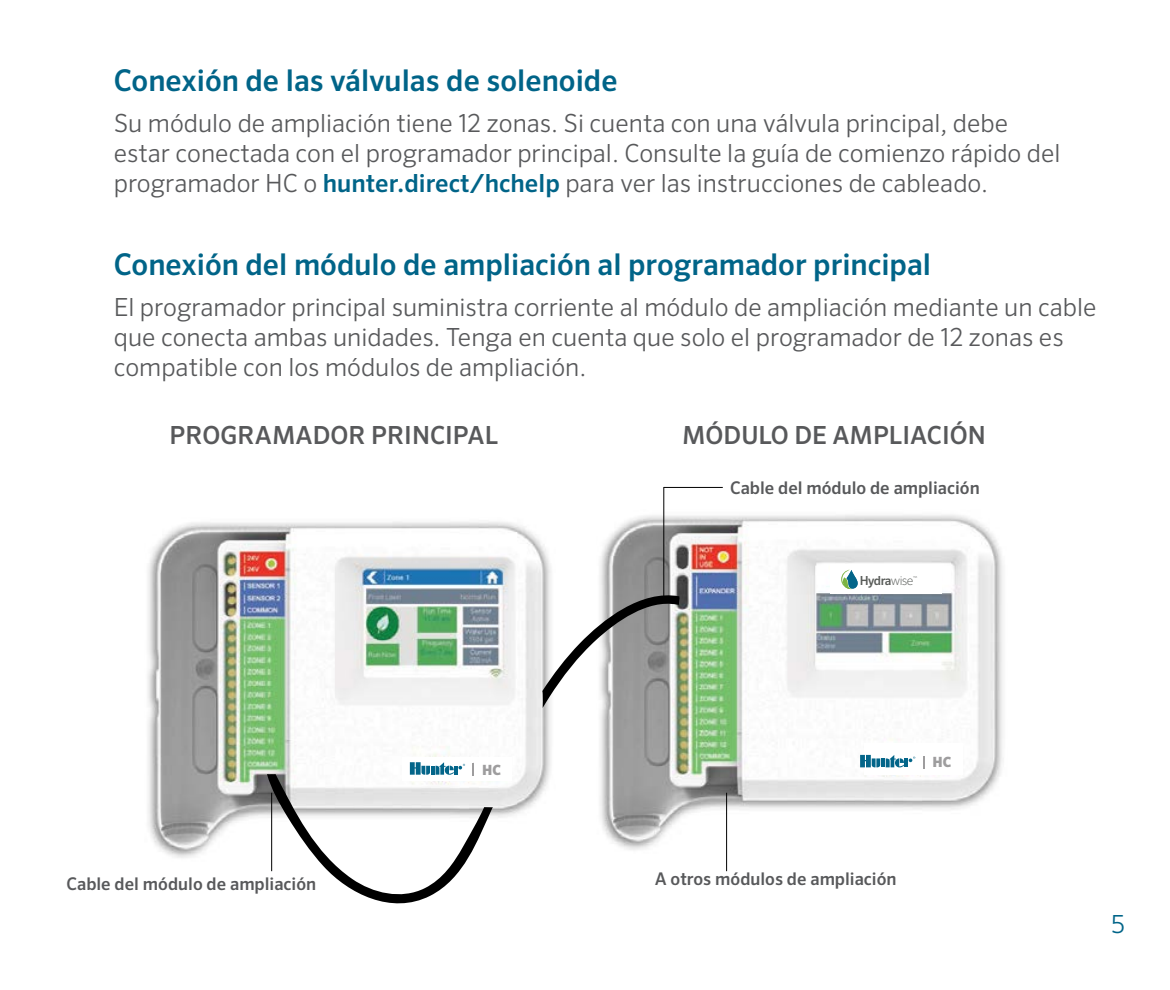
<style>
.page{position:relative;width:1170px;height:990px;background:#fff}
.page>*{position:absolute;margin:0;border:0;box-sizing:border-box;transform-origin:0 0}
.t1{font:500 30px "Sero Pro";color:#006488}
.t2{font:300 25px/30px "Sero Pro";color:#58595b}
.t3{font:500 25px "Sero Pro";color:#58595b}
.t4{font:300 25px "Sero Pro";color:#006488}
.t5{font:500 17.5px "Sero Pro";color:#58595b}
.t6{font:900 14px "Sero Pro";color:#9e9d9e}
.t7{font:500 12.5px "Sero Pro";letter-spacing:-.04em;color:#585b58}
.t8{font:100 5.5px "Sero Pro";color:#585b58}
.s1{font-weight:500;color:#006488}
.s2{font-weight:200}
</style>
<div class="page">
<img style="left:147px;top:522px;width:404px;height:336px">
<img style="left:600px;top:510px;width:403px;height:351px">
<div style="left:403px;top:757px;width:109px;height:23px;background:#fff"></div>
<div style="left:864px;top:743px;width:99px;height:32px;background:#fff"></div>
<div style="left:830px;top:565px;width:112px;height:29px;background:#fff"></div>
<svg style="left:924px;top:756px;width:1px;height:12px"></svg>
<svg style="left:860px;top:755px;width:55px;height:12px"></svg>
<svg style="left:841px;top:570px;width:17px;height:19px"></svg>
<svg style="left:267px;top:762px;width:226px;height:142px"></svg>
<svg style="left:542px;top:589px;width:138px;height:119px"></svg>
<hr style="left:271px;top:793px;width:1px;height:78px;background:#000">
<hr style="left:726px;top:793px;width:1px;height:78px;background:#000">
<hr style="left:663px;top:487px;width:1px;height:110px;background:#000">
<hr style="left:664px;top:487px;width:59px;height:1px;background:#000">
<p class="t1" style="left:114px;top:62px;width:505px">Conexión de las válvulas de solenoide</p>
<p class="t2" style="left:114px;top:108px;width:948px">Su módulo de ampliación tiene 12 zonas. Si cuenta con una válvula principal, debe estar conectada con el programador principal. Consulte la guía de comienzo rápido del programador HC o <span class="s1">hunter.direct/hchelp</span> para ver las instrucciones de cableado.</p>
<p class="t1" style="left:114px;top:246px;width:819px">Conexión del módulo de ampliación al programador principal</p>
<p class="t2" style="left:114px;top:292px;width:984px">El programador principal suministra corriente al módulo de ampliación mediante un cable que conecta ambas unidades. Tenga en cuenta que solo el programador de 12 zonas es compatible con los módulos de ampliación.</p>
<p class="t3" style="left:170px;top:420px;width:330px">PROGRAMADOR PRINCIPAL</p>
<p class="t3" style="left:682px;top:420px;width:305px">MÓDULO DE AMPLIACIÓN</p>
<p class="t5" style="left:730px;top:477px;width:251px">Cable del módulo de ampliación</p>
<p class="t7" style="left:860px;top:573px;width:55px">Hydra<span class="s2">wise</span></p>
<p class="t8" style="left:913px;top:574px;width:6px">™</p>
<p class="t6" style="left:482px;top:761px;width:20px">HC</p>
<p class="t6" style="left:932px;top:753px;width:20px">HC</p>
<p class="t5" style="left:67px;top:873px;width:251px">Cable del módulo de ampliación</p>
<p class="t5" style="left:655px;top:868px;width:243px">A otros módulos de ampliación</p>
<p class="t4" style="left:1112px;top:909px;width:15px">5</p>
</div>
